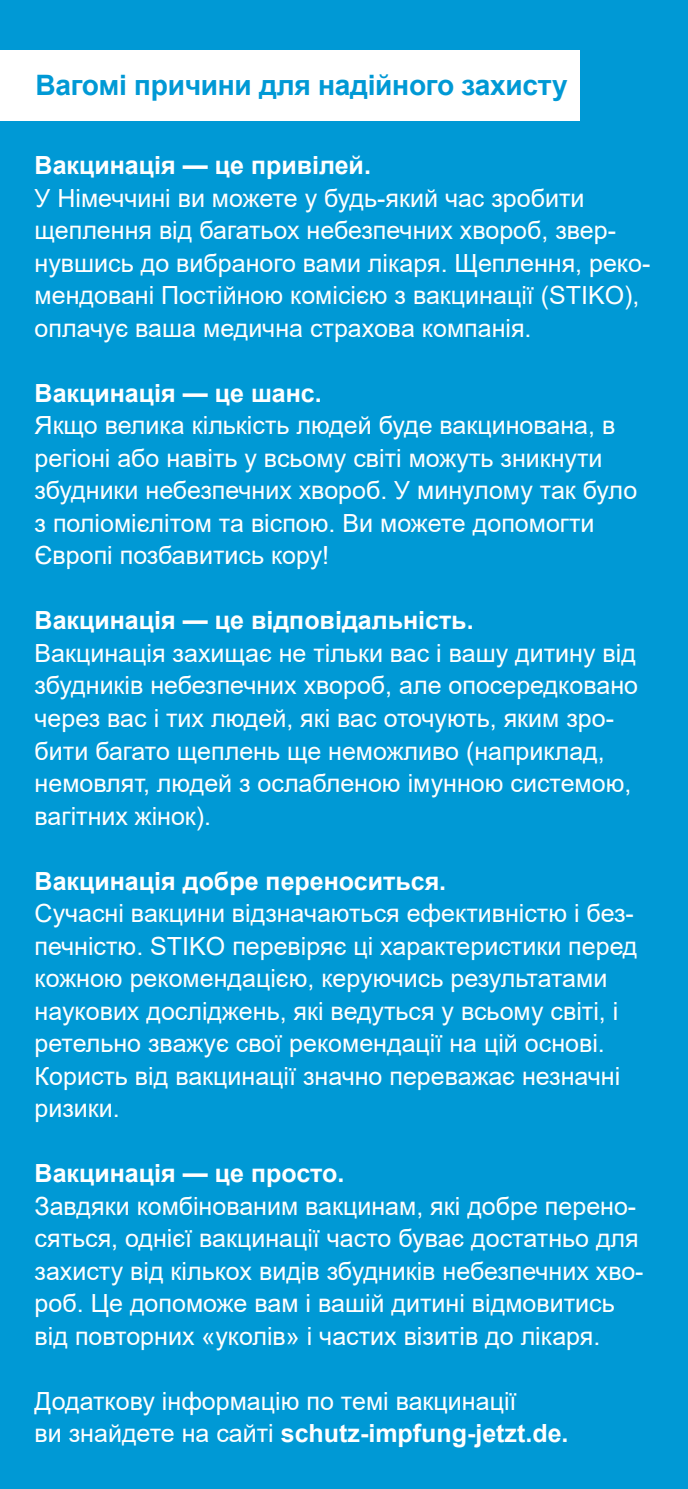
<style>
.page{position:relative;width:688px;height:1489px;background:#fff}
.page>*{position:absolute;margin:0;border:0;box-sizing:border-box;transform-origin:0 0}
.Headline{font:700 28px "Arial";letter-spacing:-.01em;color:#0099d5}
.Fliesstext{font:25px/32.5px "Arial";color:#fff}
.Head4{font:700 25px "Arial";color:#fff}
.s1{font-weight:700}
</style>
<div class="page">
<div style="left:0;top:0;width:687px;height:1488px;background:#0099d5"></div>
<div style="left:0;top:50px;width:579px;height:70px;background:#fff"></div>
<h1 class="Headline" style="left:35px;top:66px;width:533px">Вагомі причини для надійного захисту</h1>
<h2 class="Head4" style="left:35px;top:148px;width:338px">Вакцинація — це привілей.</h2>
<p class="Fliesstext" style="left:35px;top:181px;width:617px">У Німеччині ви можете у будь-який час зробити щеплення від багатьох небезпечних хвороб, звер&shy;нувшись до вибраного вами лікаря. Щеплення, реко&shy;мендовані Постійною комісією з вакцинації (STIKO), оплачує ваша медична страхова компанія.</p>
<h2 class="Head4" style="left:35px;top:375px;width:288px">Вакцинація — це шанс.</h2>
<p class="Fliesstext" style="left:35px;top:409px;width:604px">Якщо велика кількість людей буде вакцинована, в регіоні або навіть у всьому світі можуть зникнути збудники небезпечних хвороб. У минулому так було з поліомієлітом та віспою. Ви можете допомогти Європі позбавитись кору!</p>
<h2 class="Head4" style="left:35px;top:603px;width:440px">Вакцинація — це відповідальність.</h2>
<p class="Fliesstext" style="left:35px;top:636px;width:604px">Вакцинація захищає не тільки вас і вашу дитину від збудників небезпечних хвороб, але опосередковано через вас і тих людей, які вас оточують, яким зро&shy;бити багато щеплень ще неможливо (наприклад, немовлят, людей з ослабленою імунною системою, вагітних жінок).</p>
<h2 class="Head4" style="left:35px;top:863px;width:413px">Вакцинація добре переноситься.</h2>
<p class="Fliesstext" style="left:35px;top:896px;width:604px">Сучасні вакцини відзначаються ефективністю і без&shy;печністю. STIKO перевіряє ці характеристики перед кожною рекомендацією, керуючись результатами наукових досліджень, які ведуться у всьому світі, і ретельно зважує свої рекомендації на цій основі.<br>Користь від вакцинації значно переважає незначні ризики.</p>
<h2 class="Head4" style="left:35px;top:1155px;width:311px">Вакцинація — це просто.</h2>
<p class="Fliesstext" style="left:35px;top:1189px;width:610px">Завдяки комбінованим вакцинам, які добре перено&shy;сяться, однієї вакцинації часто буває достатньо для захисту від кількох видів збудників небезпечних хво&shy;роб. Це допоможе вам і вашій дитині відмовитись від повторних «уколів» і частих візитів до лікаря.</p>
<p class="Fliesstext" style="left:35px;top:1384px;width:535px">Додаткову інформацію по темі вакцинації<br>ви знайдете на сайті <span class="s1">schutz-impfung-jetzt.de.</span></p>
</div>
